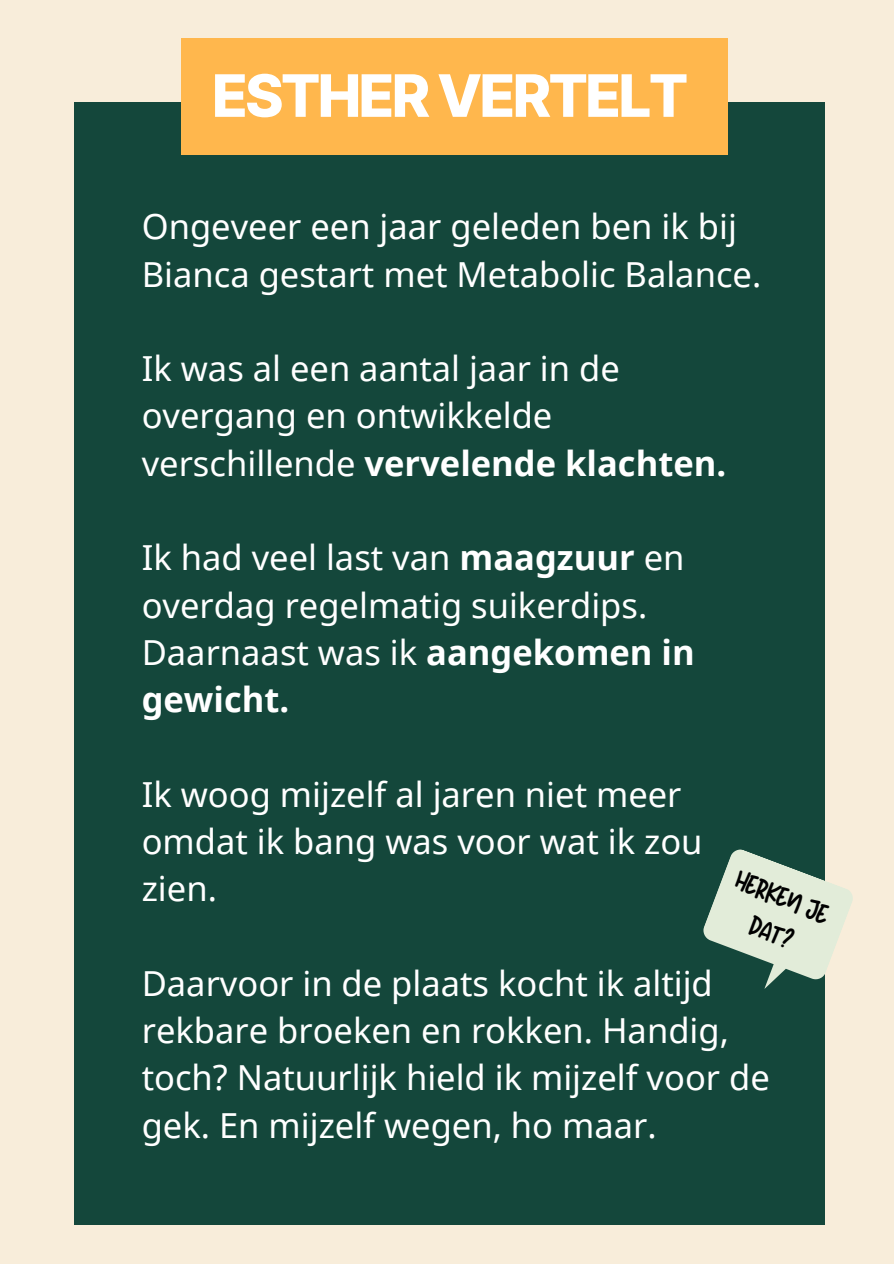
<style>
.page{position:relative;width:894px;height:1264px;background:#fff}
.page>*{position:absolute;margin:0;border:0;box-sizing:border-box;transform-origin:0 0}
.t1{font:800 58.5px "Inter";letter-spacing:-.05em;color:#fff}
.t2{font:34.5px/47.2px "Noto Sans";color:#fff}
.t3{font:26.7px "New Sun Yandi Designs";color:#000}
.s1{font-weight:700}
</style>
<div class="page">
<div style="left:0;top:0;width:893px;height:1263px;background:#f8edda"></div>
<div style="left:75px;top:103px;width:749px;height:1121px;background:#14473b"></div>
<div style="left:181px;top:38px;width:546px;height:117px;background:#ffb74d"></div>
<svg style="left:703px;top:846px;width:150px;height:161px"></svg>
<h2 class="t1" style="left:212px;top:60px;width:478px">ESTHER VERTELT</h2>
<h1 class="t2" style="left:142px;top:202px;width:621px">Ongeveer een jaar geleden ben ik bij<br>Bianca gestart met Metabolic Balance.</h1>
<h2 class="t2" style="left:142px;top:344px;width:586px">Ik was al een aantal jaar in de overgang en ontwikkelde verschillende <span class="s1">vervelende klachten.</span></h2>
<h2 class="t2" style="left:142px;top:533px;width:554px">Ik had veel last van <span class="s1">maagzuur</span> en overdag regelmatig suikerdips.<br>Daarnaast was ik <span class="s1">aangekomen in gewicht.</span></h2>
<h2 class="t2" style="left:142px;top:769px;width:562px">Ik woog mijzelf al jaren niet meer omdat ik bang was voor wat ik zou zien.</h2>
<p class="t3" style="left:741px;top:866px;width:100px;rotate:22deg">herken je</p>
<p class="t3" style="left:756px;top:912px;width:45px;rotate:22deg">dat?</p>
<h2 class="t2" style="left:142px;top:958px;width:629px">Daarvoor in de plaats kocht ik altijd rekbare broeken en rokken. Handig, toch? Natuurlijk hield ik mijzelf voor de gek. En mijzelf wegen, ho maar.</h2>
</div>
